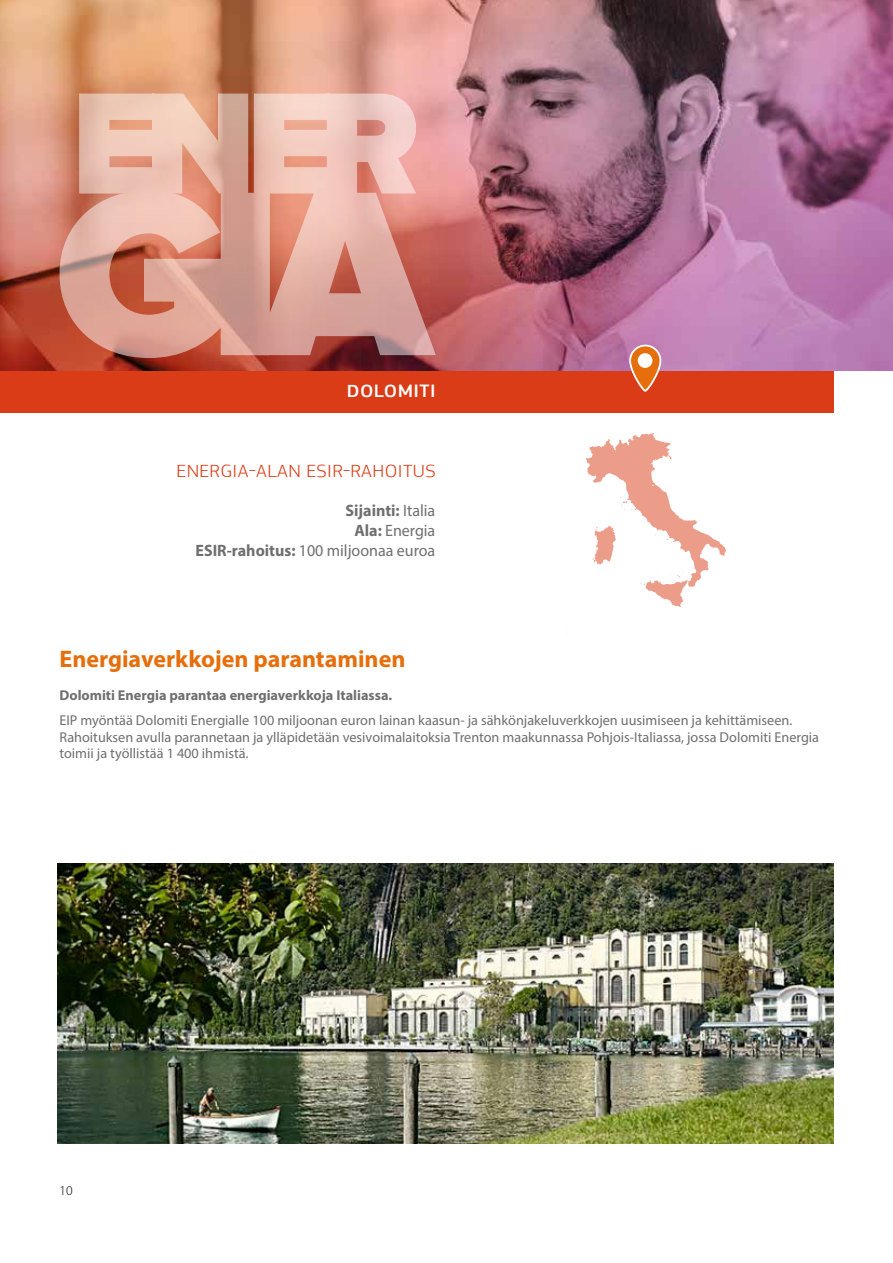
<style>
.page{position:relative;width:893px;height:1263px;background:#fff}
.page>*{position:absolute;margin:0;border:0;box-sizing:border-box;transform-origin:0 0}
.t1{font:700 24px "Myriad Pro";color:#e66e0b}
.t2{font:300 18.45px "EC Square Sans Pro";letter-spacing:.02em;color:#d93c16;scale:1.1 1}
.t3{font:500 18.45px "EC Square Sans Pro";letter-spacing:.02em;color:#fff;scale:1.1 1}
.t4{font:16.5px/19.8px "Myriad Pro";color:#706f6f;text-align:right}
.t5{font:14.25px/16.5px "Myriad Pro";color:#706f6f}
.t6{font:700 14.25px "Myriad Pro";color:#706f6f}
.t7{font:300 13.5px "Myriad Pro";color:#000}
.s1{font-weight:700}
</style>
<div class="page">
<img style="left:0;top:0;width:892px;height:371px">
<div style="left:0;top:371px;width:833px;height:41px;background:#d93c16"></div>
<svg style="left:630px;top:345px;width:30px;height:46px"></svg>
<div style="left:629px;top:345px;width:32px;height:47px;border:2px solid #fff;border-radius:15px"></div>
<div style="left:638px;top:353px;width:14px;height:15px;background:#fff;border-radius:50%"></div>
<img style="left:58px;top:863px;width:775px;height:281px">
<hr style="left:892px;top:0;width:1px;height:371px;background:#32878e">
<svg style="left:586px;top:433px;width:140px;height:174px"></svg>
<svg style="left:60px;top:190px;width:376px;height:168px;background:#d49486"></svg>
<svg style="left:79px;top:94px;width:337px;height:100px;background:#e8b9ab"></svg>
<p class="t3" style="left:347px;top:380px;width:82px">DOLOMITI</p>
<p class="t2" style="left:177px;top:460px;width:237px">ENERGIA-ALAN ESIR-RAHOITUS</p>
<p class="t4" style="left:196px;top:501px;width:241px"><span class="s1">Sijainti:</span> Italia<br><span class="s1">Ala:</span> Energia<br><span class="s1">ESIR-rahoitus:</span> 100 miljoonaa euroa</p>
<h1 class="t1" style="left:60px;top:643px;width:347px">Energiaverkkojen parantaminen</h1>
<p class="t6" style="left:60px;top:686px;width:334px">Dolomiti Energia parantaa energiaverkkoja Italiassa.</p>
<p class="t5" style="left:60px;top:712px;width:761px">EIP myöntää Dolomiti Energialle 100 miljoonan euron lainan kaasun- ja sähkönjakeluverkkojen uusimiseen ja kehittämiseen.<br>Rahoituksen avulla parannetaan ja ylläpidetään vesivoimalaitoksia Trenton maakunnassa Pohjois-Italiassa, jossa Dolomiti Energia toimii ja työllistää 1 400 ihmistä.</p>
<p class="t7" style="left:60px;top:1182px;width:15px">10</p>
</div>
